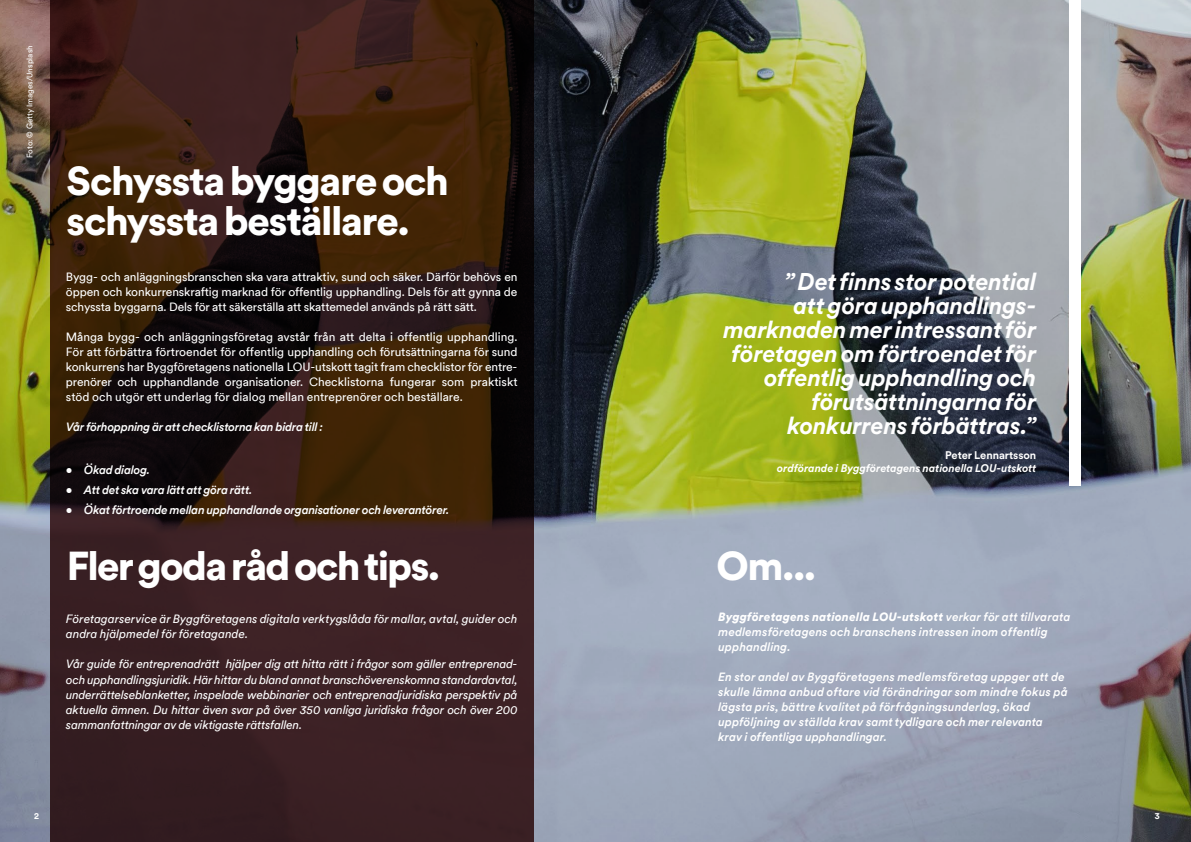
<style>
.page{position:relative;width:1191px;height:842px;background:#fff}
.page>*{position:absolute;margin:0;border:0;box-sizing:border-box;transform-origin:0 0}
.t1{font:900 40px/40px "Circular Std";letter-spacing:-.035em;color:#fff}
.t2{font:italic 700 24px/24px "Circular XX";letter-spacing:-.015em;color:#fff;text-align:right}
.t3{font:12px/15px "Circular XXTT";letter-spacing:-.01em;color:#fff;text-align:justify}
.t4{font:italic 12px/15px "Circular XXTT";letter-spacing:-.005em;color:#fff}
.t5{font:italic 500 12px/15px "Circular XXTT";letter-spacing:.005em;color:#fff}
.t6{font:italic 500 12px "Circular XXTT";letter-spacing:-.02em;color:#fff}
.t7{font:italic 500 12px "Circular XXTT";letter-spacing:-.025em;color:#fff}
.t8{font:italic 700 11px "Circular XX";letter-spacing:-.005em;color:#fff}
.t9{font:700 11px "Circular XX";letter-spacing:-.005em;color:#fff}
.t10{font:700 9px "Circular Std";color:#fff}
.t11{font:8px "Circular Std";color:#fff}
.s1{font-weight:900}
</style>
<div class="page">
<img style="left:0;top:0;width:1191px;height:842px">
<svg style="left:50px;top:0;width:484px;height:842px"></svg>
<div style="left:1069px;top:0;width:11px;height:485px;background:#fff"></div>
<p class="t11" style="left:25px;top:158px;width:114px;rotate:-90deg">Foto: © Getty Images/Unsplash</p>
<h1 class="t1" style="left:67px;top:160px;width:384px">Schyssta byggare och schyssta beställare.</h1>
<p class="t3" style="left:66px;top:268px;width:453px">Bygg- och anläggningsbranschen ska vara attraktiv, sund och säker. Därför behövs en öppen och konkurrenskraftig marknad för offentlig upphandling. Dels för att gynna de schyssta byggarna. Dels för att säkerställa att skattemedel används på rätt sätt.</p>
<p class="t3" style="left:66px;top:328px;width:453px">Många bygg- och anläggningsföretag avstår från att delta i offentlig upphandling.<br>För att förbättra förtroendet för offentlig upphandling och förutsättningarna för sund konkurrens har Byggföretagens nationella LOU-utskott tagit fram checklistor för entre&shy;prenörer och upphandlande organisationer. Checklistorna fungerar som praktiskt stöd och utgör ett underlag för dialog mellan entreprenörer och beställare.</p>
<p class="t6" style="left:66px;top:419px;width:258px">Vår förhoppning är att checklistorna kan bidra till :</p>
<p class="t7" style="left:66px;top:462px;width:86px">• Ökad dialog.</p>
<p class="t6" style="left:66px;top:482px;width:188px">• Att det ska vara lätt att göra rätt.</p>
<p class="t6" style="left:66px;top:501px;width:385px">• Ökat förtroende mellan upphandlande organisationer och leverantörer.</p>
<h2 class="t2" style="left:723px;top:268px;width:315px">” Det finns stor potential<br>att göra upphandlings&shy;marknaden mer intressant för företagen om förtroendet för offentlig upphandling och förutsättningarna för konkurrens förbättras.”</h2>
<p class="t9" style="left:945px;top:447px;width:92px">Peter Lennartsson</p>
<p class="t8" style="left:777px;top:461px;width:261px">ordförande i Byggföretagens nationella LOU-utskott</p>
<h1 class="t1" style="left:67px;top:545px;width:375px">Fler goda råd och tips.</h1>
<h1 class="t1" style="left:716px;top:545px;width:102px">Om...</h1>
<p class="t4" style="left:66px;top:611px;width:453px">Företagarservice är Byggföretagens digitala verktygslåda för mallar, avtal, guider och andra hjälpmedel för företagande.</p>
<p class="t4" style="left:66px;top:656px;width:453px;text-align:justify">Vår guide för entreprenadrätt hjälper dig att hitta rätt i frågor som gäller entreprenad&shy;och upphandlingsjuridik. Här hittar du bland annat branschöverenskomna standardavtal, underrättelseblanketter, inspelade webbinarier och entreprenadjuridiska perspektiv på aktuella ämnen. Du hittar även svar på över 350 vanliga juridiska frågor och över 200 sammanfattningar av de viktigaste rättsfallen.</p>
<p class="t5" style="left:718px;top:609px;width:354px"><span class="s1">Byggföretagens nationella LOU-utskott</span> verkar för att tillvarata medlemsföretagens och branschens intressen inom offentlig upphandling.</p>
<p class="t5" style="left:718px;top:669px;width:351px">En stor andel av Byggföretagens medlemsföretag uppger att de skulle lämna anbud oftare vid förändringar som mindre fokus på lägsta pris, bättre kvalitet på förfrågningsunderlag, ökad uppföljning av ställda krav samt tydligare och mer relevanta krav i offentliga upphandlingar.</p>
<p class="t10" style="left:34px;top:810px;width:6px">2</p>
<p class="t10" style="left:1154px;top:810px;width:6px">3</p>
</div>
